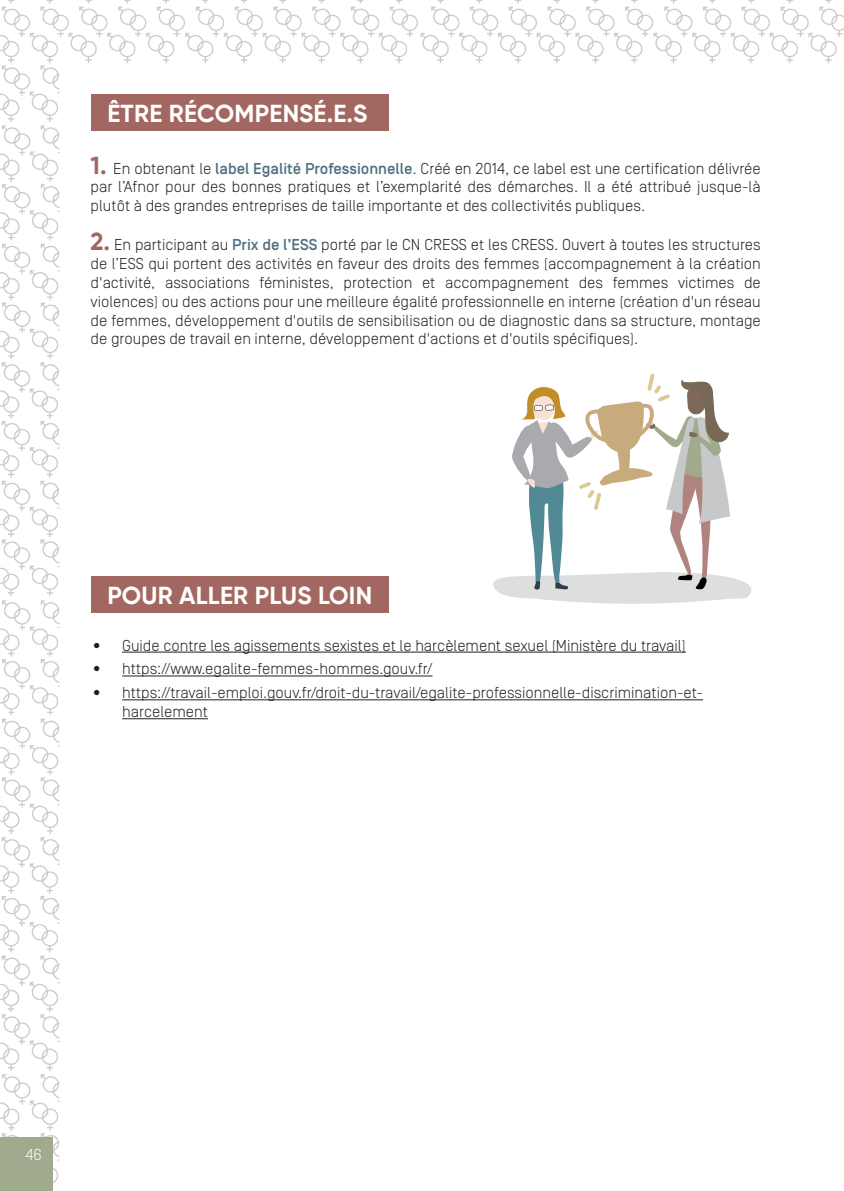
<style>
.page{position:relative;width:844px;height:1191px;background:#fff}
.page>*{position:absolute;margin:0;border:0;box-sizing:border-box;transform-origin:0 0}
.t1{font:700 24.5px "Gilroy";letter-spacing:.01em;color:#fff}
.t2{font:300 15.75px/18.9px "Simplon BP";color:#231f20;text-align:justify}
.t3{font:300 15.75px "Simplon BP";color:#fff}
.s1{font-family:"Gilroy";font-weight:700;font-size:24.5px;color:#a26761}
.s2{font-weight:500;color:#fff}
</style>
<div class="page">
<img style="left:0;top:0;width:843px;height:1187px">
<div style="left:0;top:1137px;width:53px;height:54px;background:#a0ab8d"></div>
<div style="left:91px;top:94px;width:297px;height:36px;background:#a26761"></div>
<div style="left:91px;top:576px;width:297px;height:36px;background:#a26761"></div>
<hr style="left:122px;top:651px;width:563px;height:1px;background:#231f20">
<hr style="left:122px;top:675px;width:310px;height:1px;background:#231f20">
<hr style="left:122px;top:699px;width:580px;height:1px;background:#231f20">
<hr style="left:122px;top:718px;width:86px;height:1px;background:#231f20">
<svg style="left:489px;top:373px;width:263px;height:231px"></svg>
<h1 class="t1" style="left:107px;top:98px;width:261px">ÊTRE RÉCOMPENSÉ.E.S</h1>
<p class="t2" style="left:91px;top:158px;width:671px"><span class="s1">1.</span> En obtenant le <span class="s2">label Egalité Professionnelle</span>. Créé en 2014, ce label est une certification délivrée par l’Afnor pour des bonnes pratiques et l’exemplarité des démarches. Il a été attribué jusque-là plutôt à des grandes entreprises de taille importante et des collectivités publiques.</p>
<p class="t2" style="left:91px;top:235px;width:671px"><span class="s1">2.</span> En participant au <span class="s2">Prix de l’ESS</span> porté par le CN CRESS et les CRESS. Ouvert à toutes les structures de l’ESS qui portent des activités en faveur des droits des femmes (accompagnement à la création d'activité, associations féministes, protection et accompagnement des femmes victimes de violences) ou des actions pour une meilleure égalité professionnelle en interne (création d'un réseau de femmes, développement d'outils de sensibilisation ou de diagnostic dans sa structure, montage de groupes de travail en interne, développement d'actions et d'outils spécifiques).</p>
<h1 class="t1" style="left:107px;top:580px;width:266px">POUR ALLER PLUS LOIN</h1>
<p class="t2" style="left:91px;top:635px;width:596px">• Guide contre les agissements sexistes et le harcèlement sexuel (Ministère du travail)</p>
<p class="t2" style="left:91px;top:659px;width:343px">• https://www.egalite-femmes-hommes.gouv.fr/</p>
<p class="t2" style="left:122px;top:683px;width:582px;text-indent:-32px">• https://travail-emploi.gouv.fr/droit-du-travail/egalite-professionnelle-discrimination-et&shy;harcelement</p>
<p class="t3" style="left:26px;top:1145px;width:18px">46</p>
</div>
